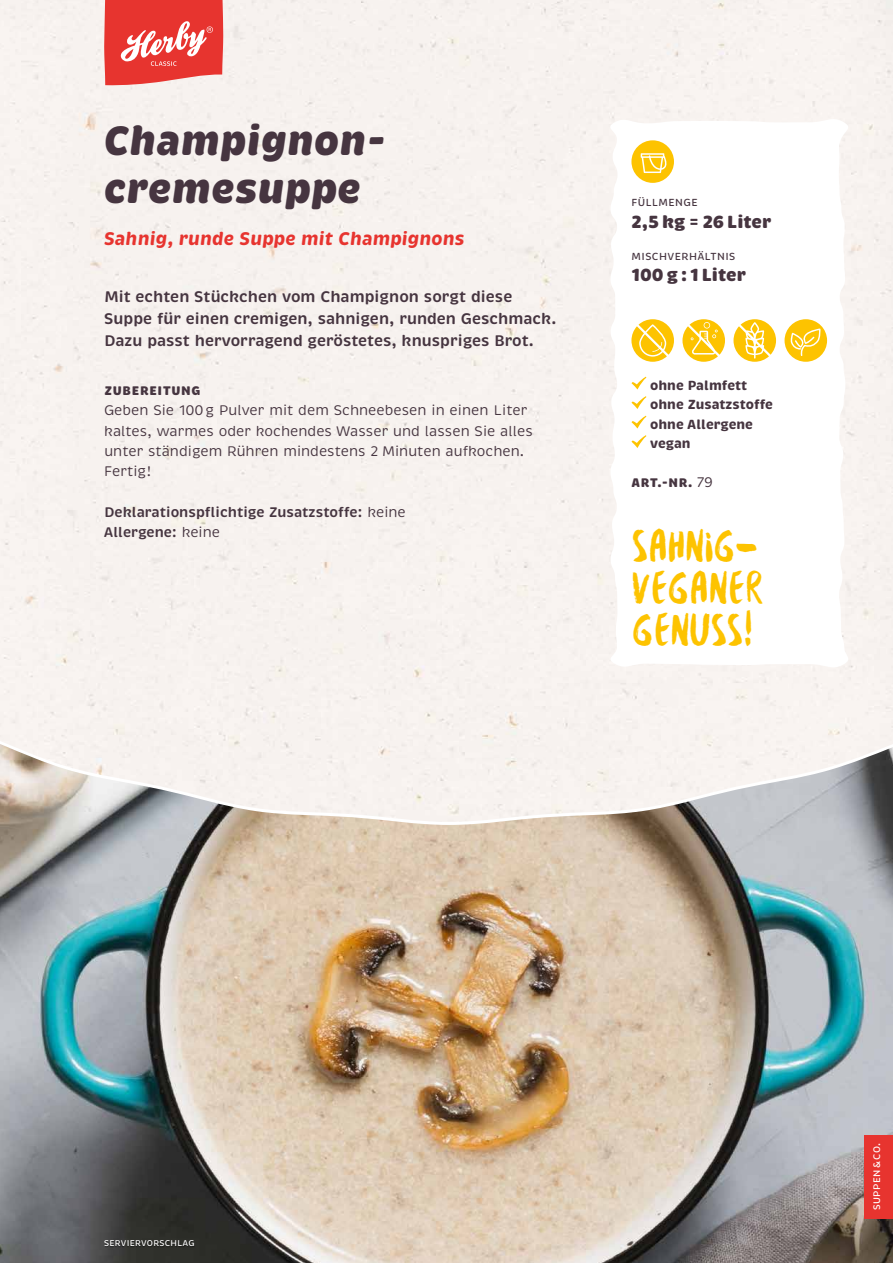
<style>
.page{position:relative;width:893px;height:1263px;background:#fff}
.page>*{position:absolute;margin:0;border:0;box-sizing:border-box;transform-origin:0 0}
.t1{font:49.5px/42px "Besom";letter-spacing:-.02em;color:#fdc300;text-align:justify}
.t2{font:italic 900 42px/48px "Brevia";color:#463540}
.t3{font:italic 700 18.75px "Brevia";color:#e7342f}
.t4{font:900 18px "Brevia";color:#463540}
.t5{font:600 15.75px/21.8px "Brevia";color:#463540}
.t6{font:14.25px/20.2px "Brevia";color:#463540}
.t7{font:600 14.25px/20.2px "Brevia";color:#463540}
.t8{font:700 13.5px/19.5px "Brevia";color:#463540}
.t9{font:900 12.75px "Brevia";letter-spacing:.055em;color:#463540}
.t10{font:500 10.5px "Brevia";letter-spacing:.04em;color:#463540}
.t11{font:500 9.75px "Brevia";letter-spacing:.03em;color:#fff}
.t12{font:500 8.7px "Brevia";letter-spacing:.03em;color:#fff}
.s1{font-weight:400}
.s2{font-weight:400;font-size:14.25px}
</style>
<div class="page">
<img style="left:0;top:744px;width:893px;height:519px">
<svg style="left:603px;top:116px;width:251px;height:555px"></svg>
<svg style="left:631px;top:377px;width:15px;height:12px"></svg>
<svg style="left:631px;top:396px;width:15px;height:13px"></svg>
<svg style="left:631px;top:416px;width:15px;height:12px"></svg>
<svg style="left:631px;top:435px;width:15px;height:13px"></svg>
<svg style="left:631px;top:140px;width:43px;height:43px"></svg>
<svg style="left:104px;top:0;width:119px;height:85px;background:#ea5652"></svg>
<svg style="left:733px;top:319px;width:43px;height:43px"></svg>
<svg style="left:752px;top:324px;width:6px;height:10px"></svg>
<svg style="left:784px;top:319px;width:43px;height:43px"></svg>
<svg style="left:631px;top:319px;width:43px;height:43px"></svg>
<svg style="left:682px;top:319px;width:43px;height:43px"></svg>
<div style="left:864px;top:1135px;width:29px;height:83px;background:#e7342f"></div>
<div style="left:105px;top:1241px;width:90px;height:7px;background:#000;opacity:.5"></div>
<h2 class="t2" style="left:104px;top:117px;width:282px">Champignon&shy;cremesuppe</h2>
<h3 class="t3" style="left:104px;top:227px;width:362px">Sahnig, runde Suppe mit Champignons</h3>
<p class="t5" style="left:104px;top:286px;width:453px">Mit echten Stückchen vom Champignon sorgt diese<br>Suppe für einen cremigen, sahnigen, runden Geschmack.<br>Dazu passt hervorragend geröstetes, knuspriges Brot.</p>
<p class="t9" style="left:104px;top:383px;width:98px">ZUBEREITUNG</p>
<p class="t6" style="left:104px;top:401px;width:430px">Geben Sie 100g Pulver mit dem Schneebesen in einen Liter kaltes, warmes oder kochendes Wasser und lassen Sie alles unter ständigem Rühren mindestens 2 Minuten aufkochen.<br>Fertig!</p>
<p class="t7" style="left:104px;top:502px;width:304px">Deklarationspflichtige Zusatzstoffe: <span class="s1">keine<br></span>Allergene: <span class="s1">keine</span></p>
<p class="t10" style="left:631px;top:196px;width:68px">FÜLLMENGE</p>
<p class="t4" style="left:631px;top:210px;width:142px">2,5 kg = 26 Liter</p>
<p class="t10" style="left:631px;top:249px;width:105px">MISCHVERHÄLTNIS</p>
<p class="t4" style="left:631px;top:263px;width:116px">100 g : 1 Liter</p>
<p class="t8" style="left:650px;top:375px;width:124px">ohne Palmfett ohne Zusatzstoffe ohne Allergene vegan</p>
<p class="t9" style="left:632px;top:475px;width:83px">ART.-NR. <span class="s2">79</span></p>
<h1 class="t1" style="left:631px;top:524px;width:133px">SAHNIG-VEGANER GENUSS!</h1>
<p class="t12" style="left:104px;top:1237px;width:92px">SERVIERVORSCHLAG</p>
<p class="t11" style="left:871px;top:1210px;width:68px;rotate:-90deg">SUPPEN &amp; CO.</p>
</div>
